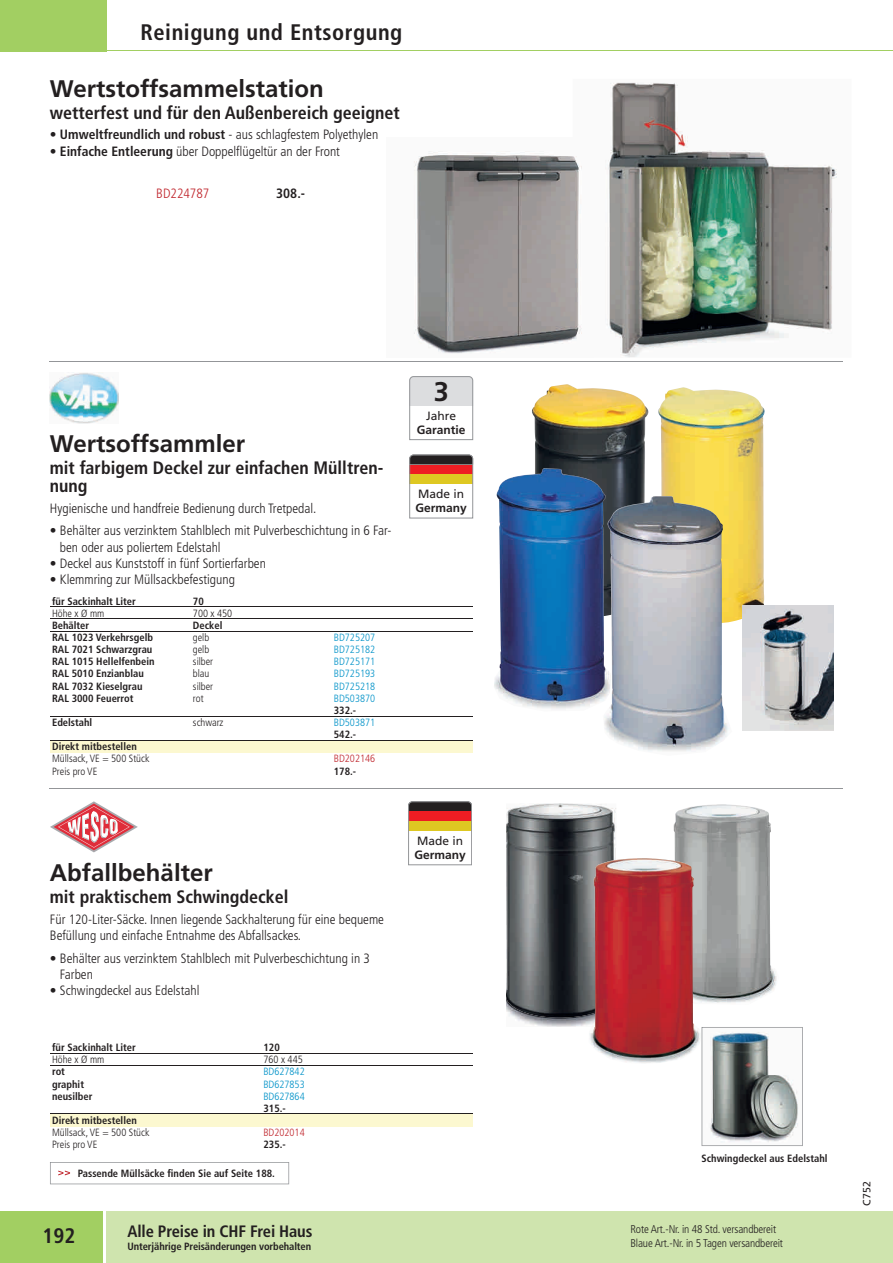
<style>
.page{position:relative;width:893px;height:1263px;background:#fff}
.page>*{position:absolute;margin:0;border:0;box-sizing:border-box;transform-origin:0 0}
.t1{font:700 27px "Frutiger LT";color:#231f20}
.t2{font:700 24px "Frutiger LT";color:#231f20}
.t3{font:700 condensed 22.5px "Frutiger LT";letter-spacing:.025em;color:#231f20}
.t4{font:700 condensed 21px "Frutiger LT";color:#231f20}
.t5{font:700 condensed 18px/18px "Frutiger LT";color:#231f20}
.t6{font:700 condensed 16.5px "Frutiger LT";letter-spacing:-.01em;color:#231f20}
.t7{font:300 condensed 13.5px/16.2px "Frutiger LT";color:#231f20}
.t8{font:300 condensed 13.5px "Frutiger LT";color:#c0262d}
.t9{font:700 condensed 13.5px "Frutiger LT";color:#231f20}
.t10{font:700 12px "Frutiger LT";color:#231f20}
.t11{font:12px "Frutiger LT";color:#231f20}
.t12{font:300 condensed 11.25px/13.5px "Frutiger LT";letter-spacing:-.01em;color:#231f20}
.t13{font:700 condensed 10.5px "Frutiger LT";color:#231f20}
.t14{font:300 condensed 10.5px "Frutiger LT";color:#231f20}
.t15{font:300 condensed 10.5px "Frutiger LT";color:#0092c8}
.t16{font:300 condensed 10.5px "Frutiger LT";color:#c0262d}
.t17{font:10.5px "Frutiger LT";color:#231f20}
.s1{font-weight:700}
</style>
<div class="page">
<img style="left:605px;top:82px;width:232px;height:276px">
<hr style="left:50px;top:361px;width:793px;height:1px;background:#939598">
<img style="left:658px;top:387px;width:107px;height:236px">
<img style="left:50px;top:372px;width:68px;height:51px">
<img style="left:532px;top:384px;width:116px;height:84px">
<img style="left:494px;top:468px;width:238px;height:284px">
<img style="left:743px;top:606px;width:90px;height:124px">
<hr style="left:50px;top:788px;width:793px;height:1px;background:#939598">
<img style="left:515px;top:1018px;width:28px;height:8px">
<svg style="left:614px;top:848px;width:2px;height:10px"></svg>
<img style="left:543px;top:1018px;width:46px;height:9px">
<img style="left:506px;top:803px;width:108px;height:215px">
<img style="left:727px;top:969px;width:50px;height:34px">
<img style="left:702px;top:998px;width:25px;height:5px">
<img style="left:674px;top:804px;width:98px;height:194px">
<img style="left:589px;top:961px;width:113px;height:103px">
<img style="left:591px;top:860px;width:2px;height:167px">
<img style="left:593px;top:858px;width:102px;height:199px">
<svg style="left:702px;top:1027px;width:101px;height:119px"></svg>
<svg style="left:50px;top:801px;width:88px;height:51px"></svg>
<img style="left:414px;top:151px;width:168px;height:203px">
<img style="left:418px;top:155px;width:161px;height:195px">
<svg style="left:409px;top:455px;width:64px;height:63px"></svg>
<svg style="left:408px;top:801px;width:64px;height:64px"></svg>
<svg style="left:409px;top:376px;width:64px;height:64px"></svg>
<div style="left:50px;top:740px;width:423px;height:12px;background:#fcf8d0"></div>
<hr style="left:50px;top:607px;width:141px;height:1px;background:#231f20">
<hr style="left:191px;top:607px;width:141px;height:1px;background:#231f20">
<hr style="left:332px;top:607px;width:141px;height:1px;background:#231f20">
<hr style="left:50px;top:619px;width:141px;height:1px;background:#231f20">
<hr style="left:191px;top:619px;width:141px;height:1px;background:#231f20">
<hr style="left:332px;top:619px;width:141px;height:1px;background:#231f20">
<hr style="left:50px;top:631px;width:141px;height:1px;background:#231f20">
<hr style="left:191px;top:631px;width:141px;height:1px;background:#231f20">
<hr style="left:332px;top:631px;width:141px;height:1px;background:#231f20">
<hr style="left:50px;top:716px;width:141px;height:1px;background:#231f20">
<hr style="left:191px;top:716px;width:141px;height:1px;background:#231f20">
<hr style="left:332px;top:716px;width:141px;height:1px;background:#231f20">
<hr style="left:50px;top:740px;width:141px;height:1px;background:#231f20">
<hr style="left:191px;top:740px;width:141px;height:1px;background:#231f20">
<hr style="left:332px;top:740px;width:141px;height:1px;background:#231f20">
<div style="left:50px;top:1114px;width:423px;height:12px;background:#fcf8d0"></div>
<hr style="left:50px;top:1053px;width:211px;height:1px;background:#231f20">
<hr style="left:261px;top:1053px;width:212px;height:1px;background:#231f20">
<hr style="left:50px;top:1065px;width:211px;height:1px;background:#231f20">
<hr style="left:261px;top:1065px;width:212px;height:1px;background:#231f20">
<hr style="left:50px;top:1114px;width:211px;height:1px;background:#231f20">
<hr style="left:261px;top:1114px;width:212px;height:1px;background:#231f20">
<svg style="left:50px;top:1162px;width:239px;height:22px"></svg>
<div style="left:106px;top:1212px;width:787px;height:51px;background:#cfe4ae"></div>
<div style="left:0;top:1212px;width:102px;height:51px;background:#a2cf62"></div>
<div style="left:0;top:0;width:106px;height:51px;background:#a2cf62"></div>
<hr style="left:106px;top:50px;width:787px;height:1px;background:#a2cf62">
<h3 class="t3" style="left:140px;top:19px;width:263px">Reinigung und Entsorgung</h3>
<h2 class="t2" style="left:50px;top:74px;width:275px">Wertstoffsammelstation</h2>
<h3 class="t5" style="left:50px;top:104px;width:351px">wetterfest und für den Außenbereich geeignet</h3>
<p class="t7" style="left:50px;top:127px;width:330px">• <span class="s1">Umweltfreundlich und robust</span> - aus schlagfestem Polyethylen</p>
<p class="t7" style="left:50px;top:143px;width:292px">• <span class="s1">Einfache Entleerung</span> über Doppelflügeltür an der Front</p>
<p class="t8" style="left:156px;top:185px;width:55px">BD224787</p>
<p class="t9" style="left:276px;top:185px;width:30px">308.-</p>
<h2 class="t2" style="left:50px;top:430px;width:197px">Wertsoffsammler</h2>
<h3 class="t5" style="left:50px;top:459px;width:335px">mit farbigem Deckel zur einfachen Mülltren&shy;nung</h3>
<p class="t7" style="left:50px;top:500px;width:268px">Hygienische und handfreie Bedienung durch Tretpedal.</p>
<p class="t7" style="left:60px;top:523px;width:333px;text-indent:-10px">• Behälter aus verzinktem Stahlblech mit Pulverbeschichtung in 6 Far&shy;ben oder aus poliertem Edelstahl</p>
<p class="t7" style="left:50px;top:555px;width:217px">• Deckel aus Kunststoff in fünf Sortierfarben</p>
<p class="t7" style="left:50px;top:571px;width:187px">• Klemmring zur Müllsackbefestigung</p>
<p class="t13" style="left:52px;top:595px;width:85px">für Sackinhalt Liter</p>
<p class="t13" style="left:193px;top:595px;width:12px">70</p>
<p class="t14" style="left:52px;top:607px;width:54px">Höhe x Ø mm</p>
<p class="t14" style="left:193px;top:607px;width:41px">700 x 450</p>
<p class="t13" style="left:52px;top:619px;width:39px">Behälter</p>
<p class="t13" style="left:193px;top:619px;width:31px">Deckel</p>
<p class="t13" style="left:52px;top:631px;width:103px">RAL 1023 Verkehrsgelb</p>
<p class="t14" style="left:193px;top:631px;width:18px">gelb</p>
<p class="t15" style="left:334px;top:631px;width:43px">BD725207</p>
<p class="t13" style="left:52px;top:643px;width:102px">RAL 7021 Schwarzgrau</p>
<p class="t14" style="left:193px;top:644px;width:18px">gelb</p>
<p class="t15" style="left:334px;top:644px;width:43px">BD725182</p>
<p class="t13" style="left:52px;top:655px;width:104px">RAL 1015 Hellelfenbein</p>
<p class="t14" style="left:193px;top:656px;width:22px">silber</p>
<p class="t15" style="left:334px;top:656px;width:43px">BD725171</p>
<p class="t13" style="left:52px;top:668px;width:93px">RAL 5010 Enzianblau</p>
<p class="t14" style="left:193px;top:668px;width:18px">blau</p>
<p class="t15" style="left:334px;top:668px;width:43px">BD725193</p>
<p class="t13" style="left:52px;top:680px;width:92px">RAL 7032 Kieselgrau</p>
<p class="t14" style="left:193px;top:680px;width:22px">silber</p>
<p class="t15" style="left:334px;top:680px;width:43px">BD725218</p>
<p class="t13" style="left:52px;top:692px;width:83px">RAL 3000 Feuerrot</p>
<p class="t14" style="left:193px;top:692px;width:12px">rot</p>
<p class="t15" style="left:334px;top:692px;width:43px">BD503870</p>
<p class="t13" style="left:334px;top:704px;width:24px">332.-</p>
<p class="t13" style="left:52px;top:716px;width:42px">Edelstahl</p>
<p class="t14" style="left:193px;top:716px;width:32px">schwarz</p>
<p class="t15" style="left:334px;top:716px;width:43px">BD503871</p>
<p class="t13" style="left:334px;top:728px;width:24px">542.-</p>
<p class="t13" style="left:52px;top:740px;width:86px">Direkt mitbestellen</p>
<p class="t14" style="left:52px;top:753px;width:99px">Müllsack, VE = 500 Stück</p>
<p class="t16" style="left:334px;top:753px;width:43px">BD202146</p>
<p class="t14" style="left:52px;top:765px;width:47px">Preis pro VE</p>
<p class="t13" style="left:334px;top:765px;width:24px">178.-</p>
<h2 class="t2" style="left:50px;top:859px;width:164px">Abfallbehälter</h2>
<h3 class="t5" style="left:50px;top:888px;width:240px">mit praktischem Schwingdeckel</h3>
<p class="t7" style="left:50px;top:911px;width:336px">Für 120-Liter-Säcke. Innen liegende Sackhalterung für eine bequeme<br>Befüllung und einfache Entnahme des Abfallsackes.</p>
<p class="t7" style="left:60px;top:950px;width:312px;text-indent:-10px">• Behälter aus verzinktem Stahlblech mit Pulverbeschichtung in 3<br>Farben</p>
<p class="t7" style="left:50px;top:982px;width:151px">• Schwingdeckel aus Edelstahl</p>
<p class="t13" style="left:52px;top:1041px;width:85px">für Sackinhalt Liter</p>
<p class="t13" style="left:263px;top:1041px;width:18px">120</p>
<p class="t14" style="left:52px;top:1054px;width:54px">Höhe x Ø mm</p>
<p class="t14" style="left:263px;top:1054px;width:41px">760 x 445</p>
<p class="t13" style="left:52px;top:1065px;width:14px">rot</p>
<p class="t15" style="left:263px;top:1066px;width:43px">BD627842</p>
<p class="t13" style="left:52px;top:1078px;width:33px">graphit</p>
<p class="t15" style="left:263px;top:1078px;width:43px">BD627853</p>
<p class="t13" style="left:52px;top:1090px;width:42px">neusilber</p>
<p class="t15" style="left:263px;top:1090px;width:43px">BD627864</p>
<p class="t13" style="left:263px;top:1102px;width:24px">315.-</p>
<p class="t13" style="left:52px;top:1114px;width:86px">Direkt mitbestellen</p>
<p class="t14" style="left:52px;top:1126px;width:99px">Müllsack, VE = 500 Stück</p>
<p class="t16" style="left:263px;top:1126px;width:43px">BD202014</p>
<p class="t14" style="left:52px;top:1139px;width:47px">Preis pro VE</p>
<p class="t13" style="left:263px;top:1138px;width:24px">235.-</p>
<p class="t13" style="left:78px;top:1167px;width:199px">Passende Müllsäcke finden Sie auf Seite 188.</p>
<h3 class="t4" style="left:43px;top:1223px;width:34px">192</h3>
<p class="t6" style="left:128px;top:1221px;width:186px">Alle Preise in CHF Frei Haus</p>
<p class="t13" style="left:128px;top:1240px;width:185px">Unterjährige Preisänderungen vorbehalten</p>
<h1 class="t1" style="left:434px;top:375px;width:17px">3</h1>
<p class="t11" style="left:426px;top:409px;width:32px">Jahre</p>
<p class="t10" style="left:417px;top:422px;width:50px">Garantie</p>
<p class="t11" style="left:418px;top:487px;width:48px">Made in</p>
<p class="t10" style="left:416px;top:501px;width:53px">Germany</p>
<p class="t11" style="left:417px;top:834px;width:48px">Made in</p>
<p class="t10" style="left:414px;top:847px;width:53px">Germany</p>
<p class="t13" style="left:702px;top:1152px;width:127px">Schwingdeckel aus Edelstahl</p>
<p class="t12" style="left:630px;top:1223px;width:154px">Rote Art.-Nr. in 48 Std. versandbereit<br>Blaue Art.-Nr. in 5 Tagen versandbereit</p>
<p class="t17" style="left:860px;top:1205px;width:25px;rotate:-90deg">C752</p>
</div>
